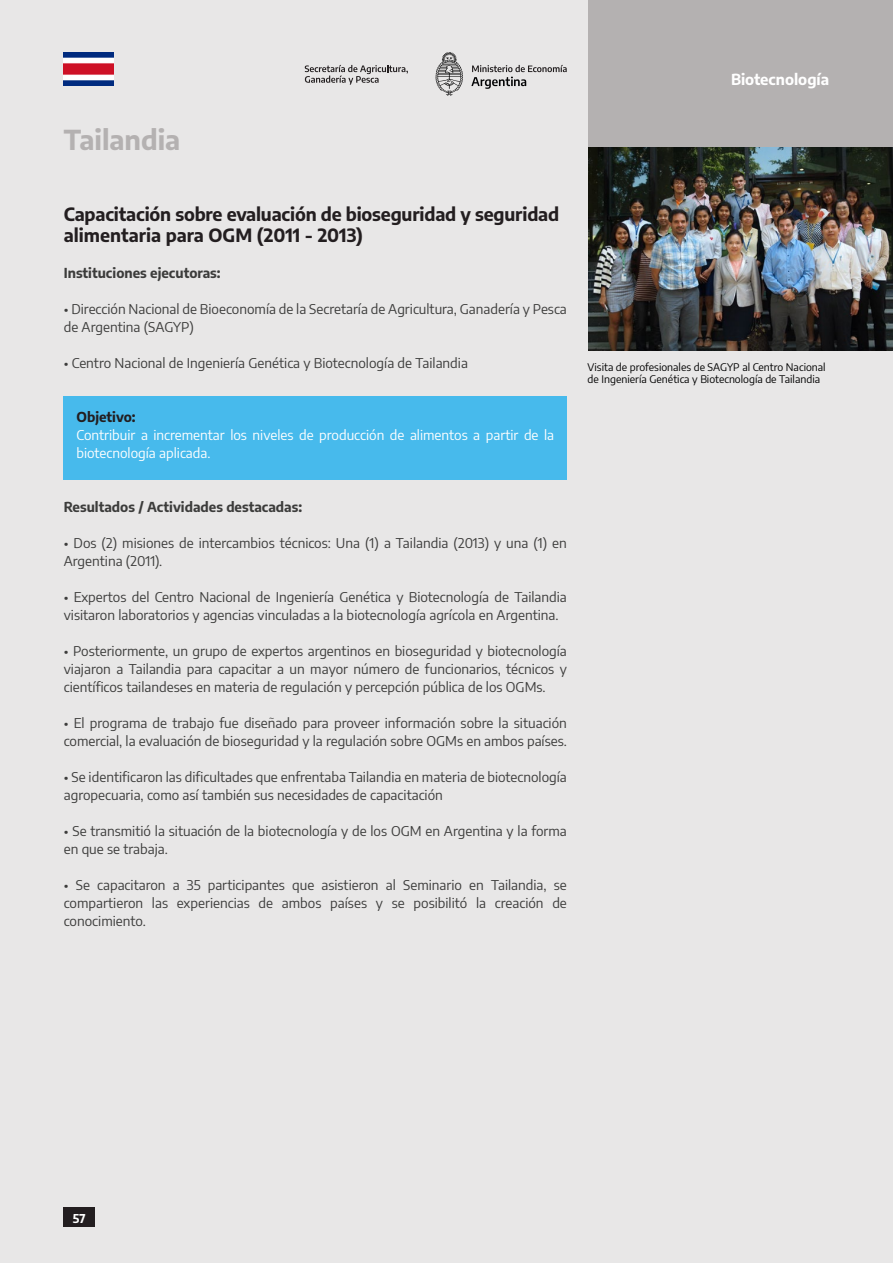
<style>
.page{position:relative;width:893px;height:1263px;background:#e8e7e7}
.page>*{position:absolute;margin:0;border:0;box-sizing:border-box;transform-origin:0 0}
.t1{font:700 27px "Encode Sans";color:#b4b1b1}
.t2{font:700 18px/21px "Encode Sans";letter-spacing:-.01em;color:#231e20}
.t3{font:700 15px "Encode Sans";color:#fff}
.t4{font:13.5px/18px "Encode Sans";color:#3c3c3b}
.t5{font:13.5px/18px "Encode Sans";color:#fff}
.t6{font:700 13.5px "Encode Sans";color:#3c3c3b}
.t7{font:700 13.5px "Encode Sans";color:#231e20}
.t8{font:700 12px "Encode Sans";color:#fff}
.t9{font:10.5px/12.6px "Encode Sans";color:#000}
</style>
<div class="page">
<div style="left:64px;top:1208px;width:31px;height:19px;background:#231e20"></div>
<svg style="left:436px;top:52px;width:27px;height:44px"></svg>
<svg style="left:305px;top:65px;width:103px;height:20px"></svg>
<svg style="left:471px;top:65px;width:96px;height:24px"></svg>
<div style="left:64px;top:396px;width:503px;height:84px;background:#47baec"></div>
<img style="left:588px;top:147px;width:305px;height:204px">
<img style="left:64px;top:53px;width:49px;height:32px">
<div style="left:588px;top:0;width:305px;height:147px;background:#b4b1b1"></div>
<h1 class="t1" style="left:64px;top:120px;width:118px">Tailandia</h1>
<p class="t3" style="left:731px;top:68px;width:100px">Biotecnología</p>
<h2 class="t2" style="left:64px;top:202px;width:497px">Capacitación sobre evaluación de bioseguridad y seguridad alimentaria para OGM (2011 - 2013)</h2>
<p class="t6" style="left:64px;top:263px;width:158px">Instituciones ejecutoras:</p>
<p class="t4" style="left:64px;top:299px;width:505px">• Dirección Nacional de Bioeconomía de la Secretaría de Agricultura, Ganadería y Pesca de Argentina (SAGYP)</p>
<p class="t4" style="left:64px;top:353px;width:406px">• Centro Nacional de Ingeniería Genética y Biotecnología de Tailandia</p>
<p class="t7" style="left:77px;top:407px;width:61px">Objetivo:</p>
<p class="t5" style="left:77px;top:425px;width:479px">Contribuir a incrementar los niveles de producción de alimentos a partir de la biotecnología aplicada.</p>
<p class="t6" style="left:64px;top:497px;width:240px">Resultados / Actividades destacadas:</p>
<p class="t4" style="left:64px;top:533px;width:505px">• Dos (2) misiones de intercambios técnicos: Una (1) a Tailandia (2013) y una (1) en<br>Argentina (2011).</p>
<p class="t4" style="left:64px;top:587px;width:505px">• Expertos del Centro Nacional de Ingeniería Genética y Biotecnología de Tailandia visitaron laboratorios y agencias vinculadas a la biotecnología agrícola en Argentina.</p>
<p class="t4" style="left:64px;top:641px;width:505px;text-align:justify">• Posteriormente, un grupo de expertos argentinos en bioseguridad y biotecnología viajaron a Tailandia para capacitar a un mayor número de funcionarios, técnicos y científicos tailandeses en materia de regulación y percepción pública de los OGMs.</p>
<p class="t4" style="left:64px;top:713px;width:505px">• El programa de trabajo fue diseñado para proveer información sobre la situación comercial, la evaluación de bioseguridad y la regulación sobre OGMs en ambos países.</p>
<p class="t4" style="left:64px;top:767px;width:505px">• Se identificaron las dificultades que enfrentaba Tailandia en materia de biotecnología agropecuaria, como así también sus necesidades de capacitación</p>
<p class="t4" style="left:64px;top:821px;width:505px">• Se transmitió la situación de la biotecnología y de los OGM en Argentina y la forma en que se trabaja.</p>
<p class="t4" style="left:64px;top:875px;width:505px;text-align:justify">• Se capacitaron a 35 participantes que asistieron al Seminario en Tailandia, se compartieron las experiencias de ambos países y se posibilitó la creación de conocimiento.</p>
<p class="t9" style="left:588px;top:360px;width:240px">Visita de profesionales de SAGYP al Centro Nacional de Ingeniería Genética y Biotecnología de Tailandia</p>
<p class="t8" style="left:73px;top:1209px;width:14px">57</p>
</div>
